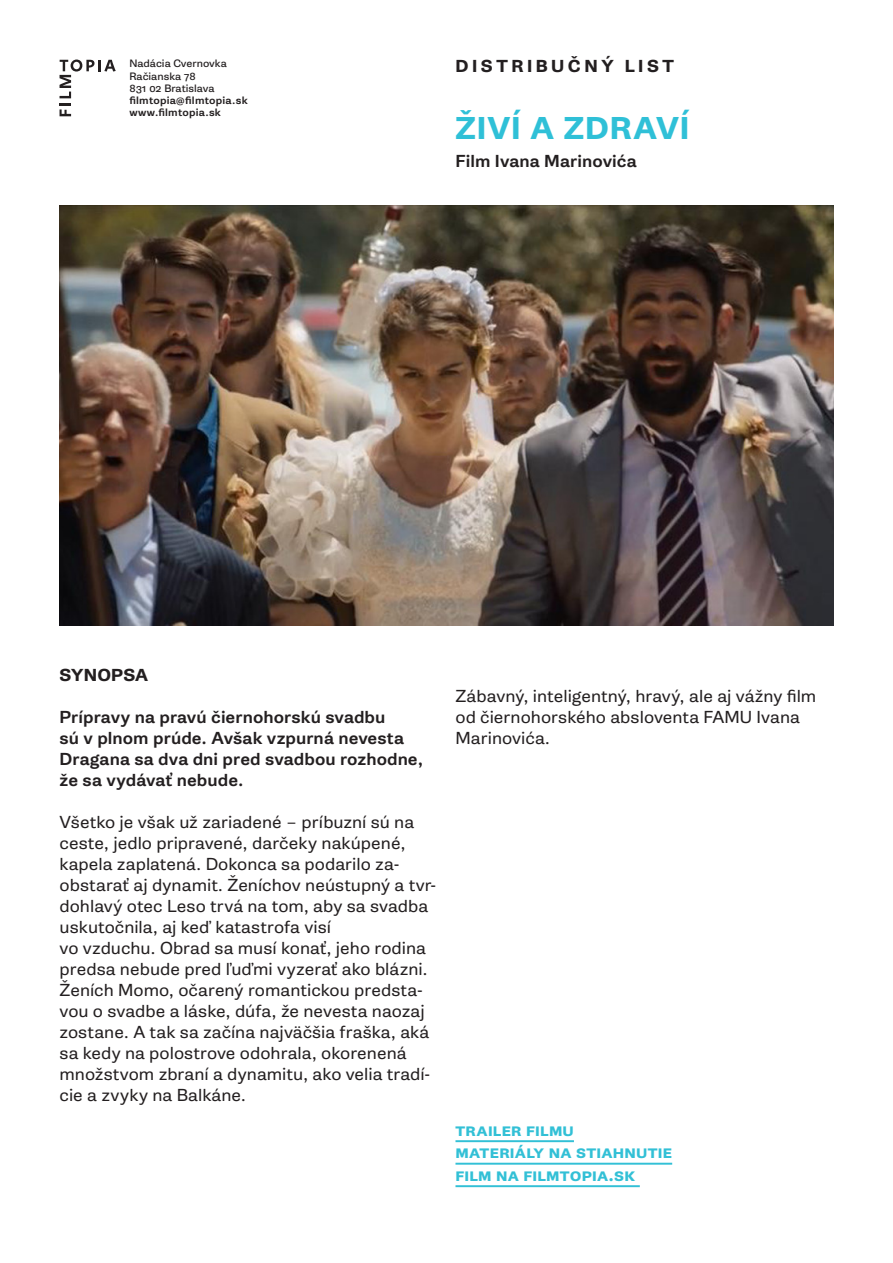
<style>
.page{position:relative;width:893px;height:1263px;background:#fff}
.page>*{position:absolute;margin:0;border:0;box-sizing:border-box;transform-origin:0 0}
.Velky_nadpis_HRANY{font:700 30px "Gira Sans";letter-spacing:.03em;color:#2fc0d7}
.Text{font:16.5px/21px "Gira Sans";color:#231f20}
.Text-2{font:500 16.5px/21px "Gira Sans";color:#231f20}
.Linky_na_stiahnutie_HRANY{font:700 16.5px "Gira Sans";letter-spacing:.015em;color:#32c0d6}
.Autor_filmu{font:500 16.5px "Gira Sans";letter-spacing:.005em;color:#231f20}
.Maly_názov{font:700 16.5px "Gira Sans";letter-spacing:.21em;color:#231f20}
.Maly_názov-2{font:700 16.5px "Gira Sans";letter-spacing:.01em;color:#231f20}
.t1{font:10.2px/12.3px "Gira Sans";color:#231f20}
.t2{font:500 10.2px/12.3px "Gira Sans";letter-spacing:.02em;color:#231f20}
</style>
<div class="page">
<svg style="left:60px;top:60px;width:56px;height:56px"></svg>
<img style="left:60px;top:205px;width:773px;height:421px">
<hr style="left:455px;top:1140px;width:119px;height:2px;background:#32c0d6">
<hr style="left:455px;top:1163px;width:217px;height:2px;background:#32c0d6">
<hr style="left:455px;top:1185px;width:185px;height:2px;background:#32c0d6">
<p class="t1" style="left:129px;top:57px;width:99px">Nadácia Cvernovka</p>
<p class="Maly_názov" style="left:455px;top:55px;width:220px">DISTRIBUČNÝ LIST</p>
<p class="t1" style="left:129px;top:70px;width:87px">Račianska 78<br>831 02 Bratislava</p>
<p class="t2" style="left:129px;top:94px;width:120px">filmtopia@filmtopia.sk www.filmtopia.sk</p>
<p class="Velky_nadpis_HRANY" style="left:455px;top:108px;width:235px">ŽIVÍ A ZDRAVÍ</p>
<p class="Autor_filmu" style="left:455px;top:150px;width:183px">Film Ivana Marinovića</p>
<p class="Maly_názov-2" style="left:60px;top:664px;width:90px">SYNOPSA</p>
<p class="Text-2" style="left:60px;top:706px;width:365px">Prípravy na pravú čiernohorskú svadbu<br>sú v plnom prúde. Avšak vzpurná nevesta Dragana sa dva dni pred svadbou rozhodne, že sa vydávať nebude.</p>
<p class="Text" style="left:60px;top:811px;width:378px">Všetko je však už zariadené – príbuzní sú na ceste, jedlo pripravené, darčeky nakúpené, kapela zaplatená. Dokonca sa podarilo za&shy;obstarať aj dynamit. Ženíchov neústupný a tvr&shy;dohlavý otec Leso trvá na tom, aby sa svadba uskutočnila, aj keď katastrofa visí<br>vo vzduchu. Obrad sa musí konať, jeho rodina predsa nebude pred ľuďmi vyzerať ako blázni.<br>Ženích Momo, očarený romantickou predsta&shy;vou o svadbe a láske, dúfa, že nevesta naozaj zostane. A tak sa začína najväčšia fraška, aká sa kedy na polostrove odohrala, okorenená množstvom zbraní a dynamitu, ako velia tradí&shy;cie a zvyky na Balkáne.</p>
<p class="Text" style="left:455px;top:685px;width:362px">Zábavný, inteligentný, hravý, ale aj vážny film od čiernohorského absloventa FAMU Ivana<br>Marinovića.</p>
<p class="Linky_na_stiahnutie_HRANY" style="left:455px;top:1119px;width:120px">Trailer filmu</p>
<p class="Linky_na_stiahnutie_HRANY" style="left:455px;top:1141px;width:218px">Materiály na stiahnutie</p>
<p class="Linky_na_stiahnutie_HRANY" style="left:455px;top:1164px;width:181px">Film na Filmtopia.sk</p>
</div>
